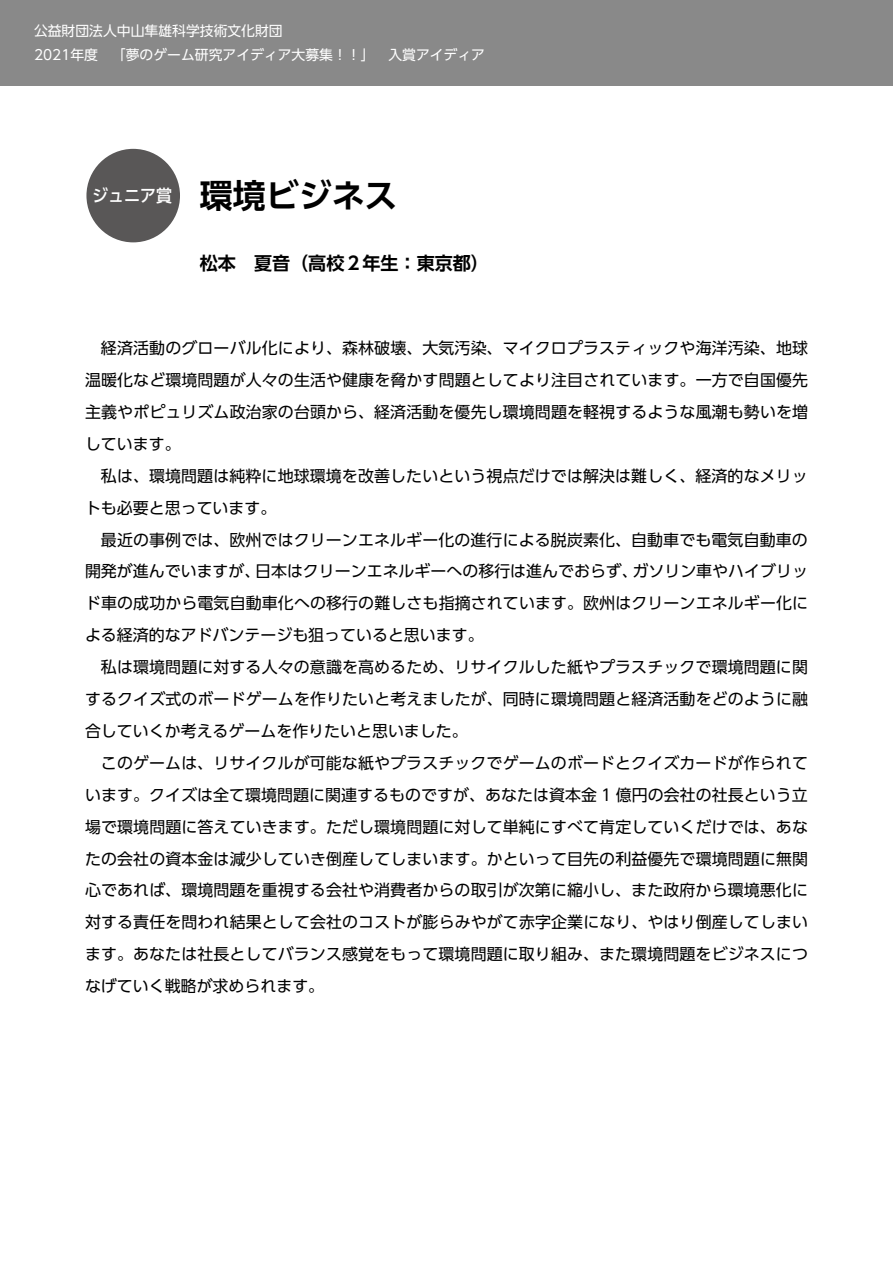
<style>
.page{position:relative;width:893px;height:1263px;background:#fff}
.page>*{position:absolute;margin:0;border:0;box-sizing:border-box;transform-origin:0 0}
.t1{font:700 33px "UD Shin Go Pro De";color:#000}
.t2{font:700 18px "UD Shin Go Pro De";color:#000}
.t3{font:500 16.95px "UD Shin Go Pro";color:#fff;scale:.94 1}
.t4{font:15.9px/32px "UD Shin Go Pro";letter-spacing:.01em;color:#000;text-align:justify}
.t5{font:13.8px/24.2px "UD Shin Go Pro";color:#fff}
</style>
<div class="page">
<div style="left:0;top:0;width:893px;height:85px;background:#898989"></div>
<div style="left:86px;top:149px;width:94px;height:93px;background:#595757;border-radius:50%"></div>
<p class="t5" style="left:34px;top:18px;width:453px">公益財団法人中山隼雄科学技術文化財団<br>2021年度　「夢のゲーム研究アイディア大募集！！」　入賞アイディア</p>
<p class="t3" style="left:92px;top:182px;width:87px">ジュニア賞</p>
<h1 class="t1" style="left:200px;top:169px;width:199px">環境ビジネス</h1>
<p class="t2" style="left:200px;top:249px;width:291px">松本　夏音（高校２年生：東京都）</p>
<p class="t4" style="left:85px;top:332px;width:725px;text-indent:16px">経済活動のグローバル化により、森林破壊、大気汚染、マイクロプラスティックや海洋汚染、地球温暖化など環境問題が人々の生活や健康を脅かす問題としてより注目されています。一方で自国優先主義やポピュリズム政治家の台頭から、経済活動を優先し環境問題を軽視するような風潮も勢いを増しています。</p>
<p class="t4" style="left:85px;top:459px;width:724px;text-indent:16px">私は、環境問題は純粋に地球環境を改善したいという視点だけでは解決は難しく、経済的なメリットも必要と思っています。</p>
<p class="t4" style="left:85px;top:523px;width:725px;text-indent:16px">最近の事例では、欧州ではクリーンエネルギー化の進行による脱炭素化、自動車でも電気自動車の開発が進んでいますが、日本はクリーンエネルギーへの移行は進んでおらず、ガソリン車やハイブリッド車の成功から電気自動車化への移行の難しさも指摘されています。欧州はクリーンエネルギー化による経済的なアドバンテージも狙っていると思います。</p>
<p class="t4" style="left:85px;top:651px;width:725px;text-indent:16px">私は環境問題に対する人々の意識を高めるため、リサイクルした紙やプラスチックで環境問題に関するクイズ式のボードゲームを作りたいと考えましたが、同時に環境問題と経済活動をどのように融合していくか考えるゲームを作りたいと思いました。</p>
<p class="t4" style="left:85px;top:746px;width:725px;text-indent:16px">このゲームは、リサイクルが可能な紙やプラスチックでゲームのボードとクイズカードが作られています。クイズは全て環境問題に関連するものですが、あなたは資本金 1 億円の会社の社長という立場で環境問題に答えていきます。ただし環境問題に対して単純にすべて肯定していくだけでは、あなたの会社の資本金は減少していき倒産してしまいます。かといって目先の利益優先で環境問題に無関心であれば、環境問題を重視する会社や消費者からの取引が次第に縮小し、また政府から環境悪化に対する責任を問われ結果として会社のコストが膨らみやがて赤字企業になり、やはり倒産してしまいます。あなたは社長としてバランス感覚をもって環境問題に取り組み、また環境問題をビジネスにつなげていく戦略が求められます。</p>
</div>
